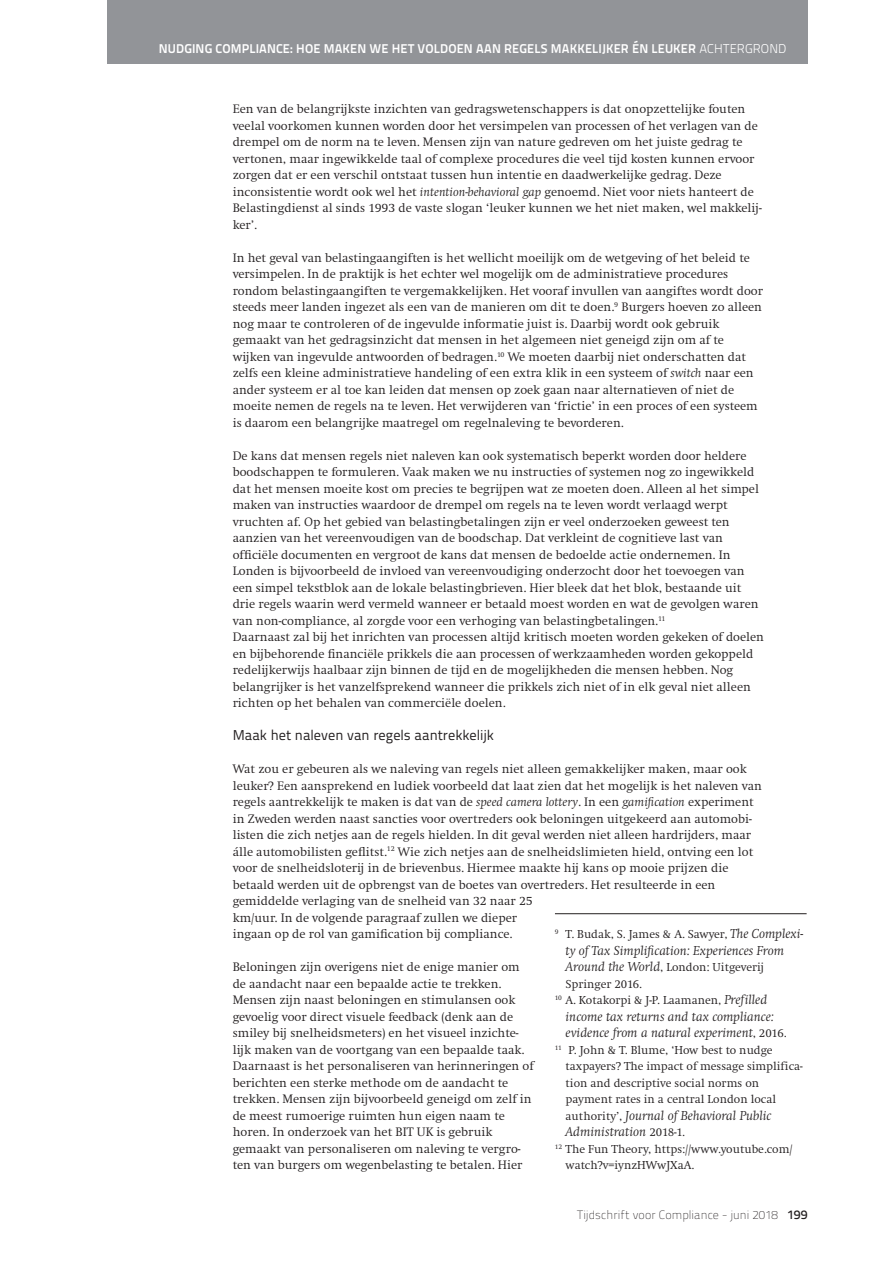
<style>
.page{position:relative;width:893px;height:1263px;background:#fff}
.page>*{position:absolute;margin:0;border:0;box-sizing:border-box;transform-origin:0 0}
.t1{font:14.25px "Titillium Text 22 L";color:#231f20}
.t2{font:italic 300 13.5px/16.5px "Swift";color:#231f20}
.t3{font:300 12.75px/16.5px "Swift";color:#231f20}
.t4{font:700 12.75px "Titillium Text 22 L";letter-spacing:.01em;color:#fff}
.t5{font:300 12px/16.5px "Swift";color:#231f20}
.t6{font:100 12px "Titillium Text 22 L";letter-spacing:.005em;color:#231f20}
.s1{font-weight:300}
.s2{font-style:italic}
.s3{font-style:italic;font-size:13.5px}
.s4{font-style:normal;font-size:12px}
.s5{font-weight:500;font-size:12.75px}
</style>
<div class="page">
<div style="left:108px;top:0;width:700px;height:64px;background:#929498"></div>
<hr style="left:555px;top:913px;width:251px;height:1px;background:#231f20">
<p class="t4" style="left:159px;top:44px;width:629px">NUDGING COMPLIANCE: HOE MAKEN WE HET VOLDOEN AAN REGELS MAKKELIJKER ÉN LEUKER <span class="s1">ACHTERGROND</span></p>
<p class="t3" style="left:233px;top:102px;width:530px">Een van de belangrijkste inzichten van gedragswetenschappers is dat onopzettelijke fouten veelal voorkomen kunnen worden door het versimpelen van processen of het verlagen van de drempel om de norm na te leven. Mensen zijn van nature gedreven om het juiste gedrag te vertonen, maar ingewikkelde taal of complexe procedures die veel tijd kosten kunnen ervoor zorgen dat er een verschil ontstaat tussen hun intentie en daadwerkelijke gedrag. Deze inconsistentie wordt ook wel het <span class="s2">intention-behavioral gap</span> genoemd. Niet voor niets hanteert de Belastingdienst al sinds 1993 de vaste slogan ‘leuker kunnen we het niet maken, wel makkelij&shy;ker’.</p>
<p class="t3" style="left:233px;top:251px;width:532px">In het geval van belastingaangiften is het wellicht moeilijk om de wetgeving of het beleid te versimpelen. In de praktijk is het echter wel mogelijk om de administratieve procedures rondom belastingaangiften te vergemakkelijken. Het vooraf invullen van aangiftes wordt door steeds meer landen ingezet als een van de manieren om dit te doen.<sup>9</sup> Burgers hoeven zo alleen nog maar te controleren of de ingevulde informatie juist is. Daarbij wordt ook gebruik gemaakt van het gedragsinzicht dat mensen in het algemeen niet geneigd zijn om af te wijken van ingevulde antwoorden of bedragen.<sup>10</sup> We moeten daarbij niet onderschatten dat zelfs een kleine administratieve handeling of een extra klik in een systeem of <span class="s2">switch</span> naar een ander systeem er al toe kan leiden dat mensen op zoek gaan naar alternatieven of niet de moeite nemen de regels na te leven. Het verwijderen van ‘frictie’ in een proces of een systeem is daarom een belangrijke maatregel om regelnaleving te bevorderen.</p>
<p class="t3" style="left:233px;top:448px;width:533px">De kans dat mensen regels niet naleven kan ook systematisch beperkt worden door heldere boodschappen te formuleren. Vaak maken we nu instructies of systemen nog zo ingewikkeld dat het mensen moeite kost om precies te begrijpen wat ze moeten doen. Alleen al het simpel maken van instructies waardoor de drempel om regels na te leven wordt verlaagd werpt vruchten af. Op het gebied van belastingbetalingen zijn er veel onderzoeken geweest ten aanzien van het vereenvoudigen van de boodschap. Dat verkleint de cognitieve last van officiële documenten en vergroot de kans dat mensen de bedoelde actie ondernemen. In Londen is bijvoorbeeld de invloed van vereenvoudiging onderzocht door het toevoegen van een simpel tekstblok aan de lokale belastingbrieven. Hier bleek dat het blok, bestaande uit drie regels waarin werd vermeld wanneer er betaald moest worden en wat de gevolgen waren van non-compliance, al zorgde voor een verhoging van belastingbetalingen.<sup>11<br></sup>Daarnaast zal bij het inrichten van processen altijd kritisch moeten worden gekeken of doelen en bijbehorende financiële prikkels die aan processen of werkzaamheden worden gekoppeld redelijkerwijs haalbaar zijn binnen de tijd en de mogelijkheden die mensen hebben. Nog belangrijker is het vanzelfsprekend wanneer die prikkels zich niet of in elk geval niet alleen richten op het behalen van commerciële doelen.</p>
<p class="t1" style="left:233px;top:730px;width:263px">Maak het naleven van regels aantrekkelijk</p>
<p class="t3" style="left:233px;top:762px;width:531px">Wat zou er gebeuren als we naleving van regels niet alleen gemakkelijker maken, maar ook leuker? Een aansprekend en ludiek voorbeeld dat laat zien dat het mogelijk is het naleven van regels aantrekkelijk te maken is dat van de <span class="s2">speed camera lottery</span>. In een <span class="s2">gamification</span> experiment in Zweden werden naast sancties voor overtreders ook beloningen uitgekeerd aan automobi&shy;listen die zich netjes aan de regels hielden. In dit geval werden niet alleen hardrijders, maar álle automobilisten geflitst.<sup>12</sup> Wie zich netjes aan de snelheidslimieten hield, ontving een lot voor de snelheidsloterij in de brievenbus. Hiermee maakte hij kans op mooie prijzen die betaald werden uit de opbrengst van de boetes van overtreders. Het resulteerde in een gemiddelde verlaging van de snelheid van 32 naar 25<br>km/uur. In de volgende paragraaf zullen we dieper<br>ingaan op de rol van gamification bij compliance.</p>
<p class="t3" style="left:233px;top:960px;width:302px">Beloningen zijn overigens niet de enige manier om de aandacht naar een bepaalde actie te trekken.<br>Mensen zijn naast beloningen en stimulansen ook gevoelig voor direct visuele feedback (denk aan de smiley bij snelheidsmeters) en het visueel inzichte&shy;lijk maken van de voortgang van een bepaalde taak.<br>Daarnaast is het personaliseren van herinneringen of berichten een sterke methode om de aandacht te trekken. Mensen zijn bijvoorbeeld geneigd om zelf in de meest rumoerige ruimten hun eigen naam te horen. In onderzoek van het BIT UK is gebruik gemaakt van personaliseren om naleving te vergro&shy;ten van burgers om wegenbelasting te betalen. Hier</p>
<p class="t5" style="left:555px;top:927px;width:250px"><sup>9</sup> T. Budak, S. James &amp; A. Sawyer, <span class="s3">The Complexi-</span></p>
<p class="t2" style="left:565px;top:943px;width:220px">ty of Tax Simplification: Experiences From</p>
<p class="t5" style="left:565px;top:960px;width:200px"><span class="s3">Around the World</span>, London: Uitgeverij</p>
<p class="t5" style="left:565px;top:976px;width:78px">Springer 2016.</p>
<p class="t5" style="left:555px;top:993px;width:214px"><sup>10</sup> A. Kotakorpi &amp; J-P. Laamanen, <span class="s3">Prefilled</span></p>
<p class="t2" style="left:565px;top:1009px;width:222px">income tax returns and tax compliance: evidence from a natural experiment<span class="s4">, 2016.</span></p>
<p class="t5" style="left:565px;top:1042px;width:239px;text-indent:-11px"><sup>11</sup> P. John &amp; T. Blume, ‘How best to nudge taxpayers? The impact of message simplifica&shy;tion and descriptive social norms on payment rates in a central London local</p>
<p class="t2" style="left:565px;top:1108px;width:207px"><span class="s4">authority’,</span> Journal of Behavioral Public<br>Administration <span class="s4">2018-1.</span></p>
<p class="t5" style="left:565px;top:1141px;width:229px;text-indent:-11px"><sup>12</sup> The Fun Theory, https://www.youtube.com/ watch?v=iynzHWwJXaA.</p>
<p class="t6" style="left:577px;top:1207px;width:232px">Tijdschrift voor Compliance - juni 2018 <span class="s5">199</span></p>
</div>
